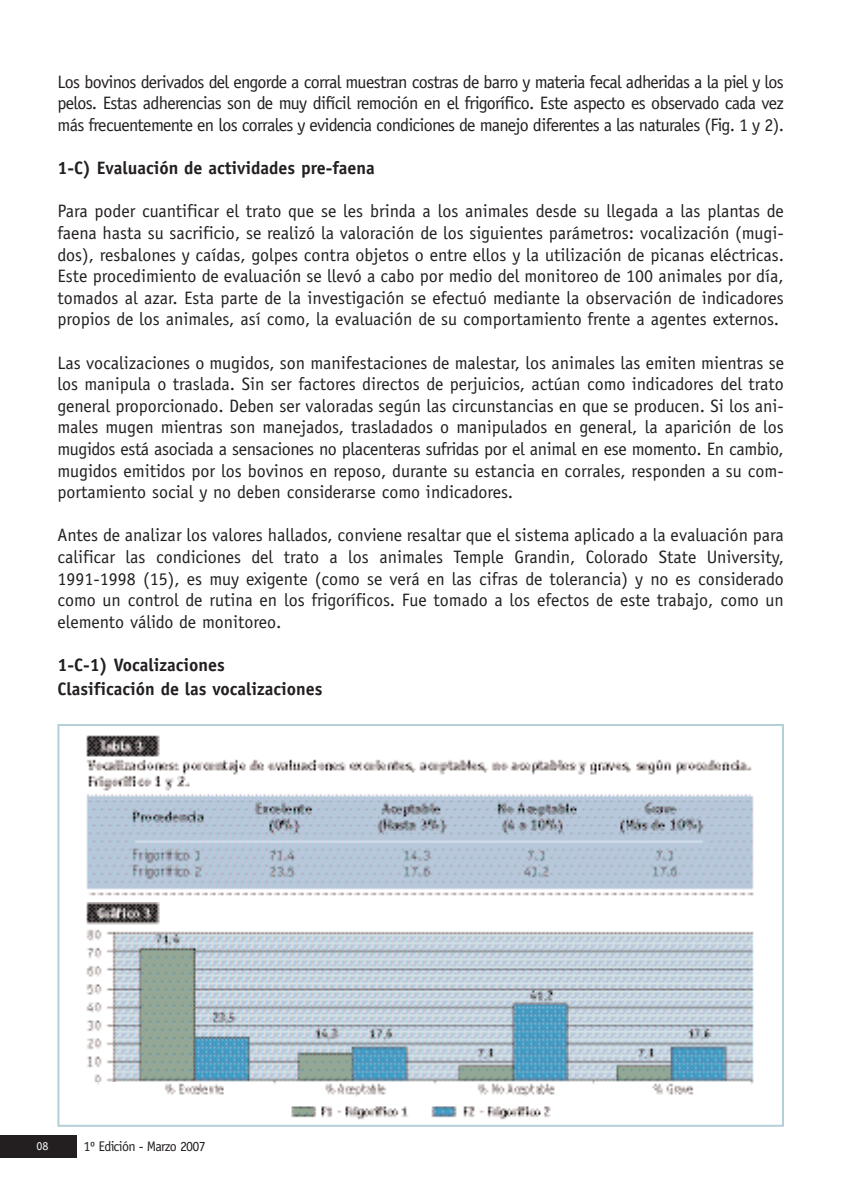
<style>
.page{position:relative;width:841px;height:1191px;background:#fff}
.page>*{position:absolute;margin:0;border:0;box-sizing:border-box;transform-origin:0 0}
.t1{font:18px/21.6px "Officina Sans";color:#231f20;text-align:justify}
.t2{font:700 18px/24px "Officina Sans";color:#231f20}
.t3{font:14px "Officina Sans";letter-spacing:-.05em;color:#231f20}
.t4{font:12px "Officina Sans";color:#fff}
</style>
<div class="page">
<svg style="left:0;top:724px;width:784px;height:434px"></svg>
<p class="t1" style="left:57px;top:72px;width:727px">Los bovinos derivados del engorde a corral muestran costras de barro y materia fecal adheridas a la piel y los pelos. Estas adherencias son de muy difícil remoción en el frigorífico. Este aspecto es observado cada vez más frecuentemente en los corrales y evidencia condiciones de manejo diferentes a las naturales (Fig. 1 y 2).</p>
<p class="t2" style="left:57px;top:157px;width:319px">1-C) Evaluación de actividades pre-faena</p>
<p class="t1" style="left:57px;top:202px;width:727px">Para poder cuantificar el trato que se les brinda a los animales desde su llegada a las plantas de faena hasta su sacrificio, se realizó la valoración de los siguientes parámetros: vocalización (mugi&shy;dos), resbalones y caídas, golpes contra objetos o entre ellos y la utilización de picanas eléctricas.<br>Este procedimiento de evaluación se llevó a cabo por medio del monitoreo de 100 animales por día, tomados al azar. Esta parte de la investigación se efectuó mediante la observación de indicadores propios de los animales, así como, la evaluación de su comportamiento frente a agentes externos.</p>
<p class="t1" style="left:57px;top:353px;width:727px">Las vocalizaciones o mugidos, son manifestaciones de malestar, los animales las emiten mientras se los manipula o traslada. Sin ser factores directos de perjuicios, actúan como indicadores del trato general proporcionado. Deben ser valoradas según las circunstancias en que se producen. Si los ani&shy;males mugen mientras son manejados, trasladados o manipulados en general, la aparición de los mugidos está asociada a sensaciones no placenteras sufridas por el animal en ese momento. En cambio, mugidos emitidos por los bovinos en reposo, durante su estancia en corrales, responden a su com&shy;portamiento social y no deben considerarse como indicadores.</p>
<p class="t1" style="left:57px;top:526px;width:727px">Antes de analizar los valores hallados, conviene resaltar que el sistema aplicado a la evaluación para calificar las condiciones del trato a los animales Temple Grandin, Colorado State University, 1991-1998 (15), es muy exigente (como se verá en las cifras de tolerancia) y no es considerado como un control de rutina en los frigoríficos. Fue tomado a los efectos de este trabajo, como un elemento válido de monitoreo.</p>
<p class="t2" style="left:57px;top:654px;width:266px">1-C-1) Vocalizaciones<br>Clasificación de las vocalizaciones</p>
<p class="t4" style="left:37px;top:1141px;width:13px">08</p>
<p class="t3" style="left:83px;top:1140px;width:124px">1º Edición - Marzo 2007</p>
</div>
